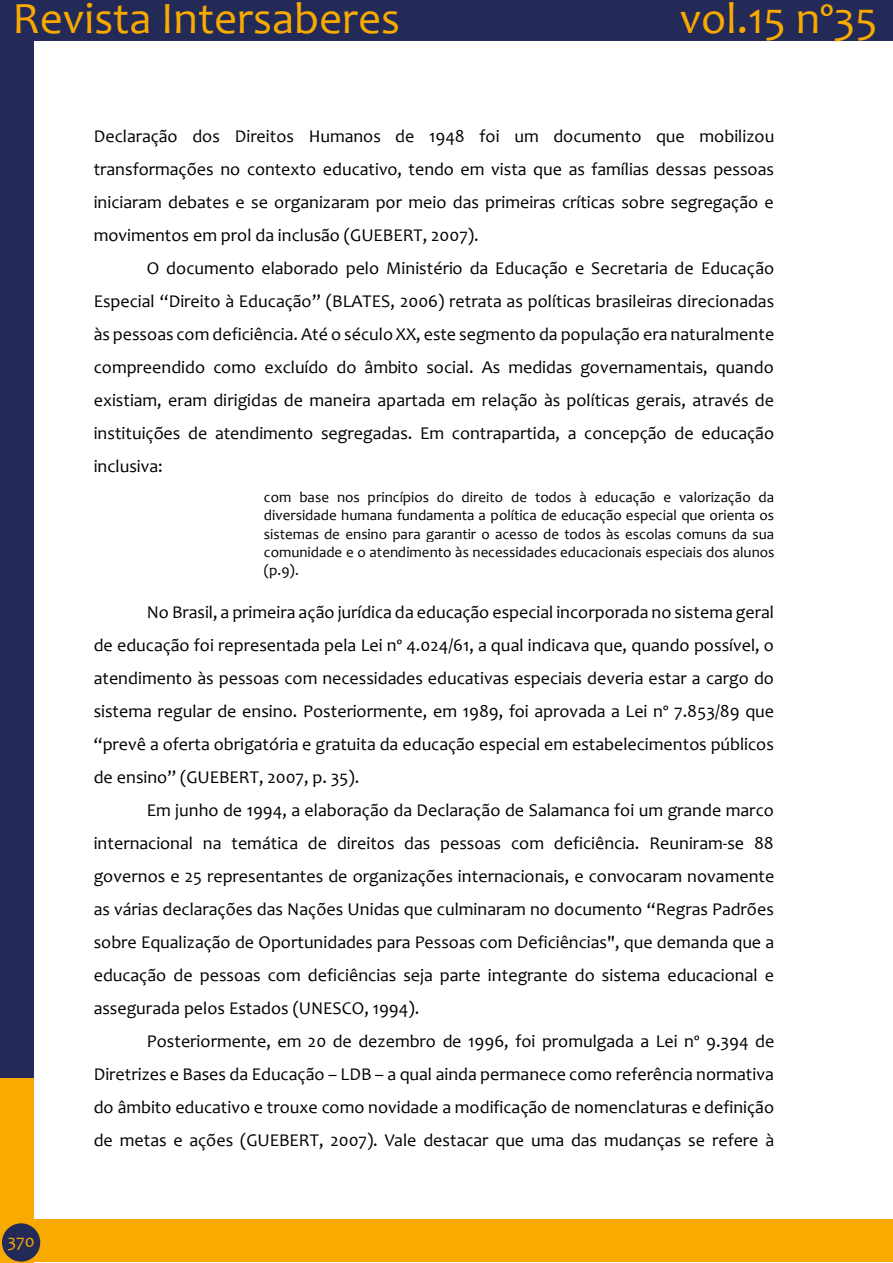
<style>
.page{position:relative;width:893px;height:1263px;background:#fff}
.page>*{position:absolute;margin:0;border:0;box-sizing:border-box;transform-origin:0 0}
.t1{font:45px "Candara";color:#f8aa00}
.t2{font:18px/33px "Candara";color:#000;text-align:justify}
.t3{font:18px "Candara";color:#f8aa00}
.t4{font:15px/18.3px "Candara";color:#000;text-align:justify}
</style>
<div class="page">
<div style="left:0;top:0;width:33px;height:1081px;background:#232a57"></div>
<div style="left:0;top:0;width:893px;height:41px;background:#232a57"></div>
<div style="left:0;top:1078px;width:33px;height:185px;background:#f8aa00"></div>
<div style="left:21px;top:1219px;width:872px;height:43px;background:#f8aa00"></div>
<div style="left:2px;top:1223px;width:38px;height:38px;background:#232a57;border-radius:50%"></div>
<h1 class="t1" style="left:13px;top:-9px;width:389px">Revista Intersaberes</h1>
<h1 class="t1" style="left:680px;top:-9px;width:199px">vol.15 nº35</h1>
<p class="t3" style="left:8px;top:1229px;width:29px">370</p>
<p class="t2" style="left:94px;top:119px;width:682px">Declaração dos Direitos Humanos de 1948 foi um documento que mobilizou transformações no contexto educativo, tendo em vista que as famílias dessas pessoas iniciaram debates e se organizaram por meio das primeiras críticas sobre segregação e movimentos em prol da inclusão (GUEBERT, 2007).</p>
<p class="t2" style="left:94px;top:251px;width:682px;text-indent:53px">O documento elaborado pelo Ministério da Educação e Secretaria de Educação Especial “Direito à Educação” (BLATES, 2006) retrata as políticas brasileiras direcionadas às pessoas com deficiência. Até o século XX, este segmento da população era naturalmente compreendido como excluído do âmbito social. As medidas governamentais, quando existiam, eram dirigidas de maneira apartada em relação às políticas gerais, através de instituições de atendimento segregadas. Em contrapartida, a concepção de educação inclusiva:</p>
<p class="t4" style="left:264px;top:488px;width:512px">com base nos princípios do direito de todos à educação e valorização da diversidade humana fundamenta a política de educação especial que orienta os sistemas de ensino para garantir o acesso de todos às escolas comuns da sua comunidade e o atendimento às necessidades educacionais especiais dos alunos (p.9).</p>
<p class="t2" style="left:94px;top:596px;width:682px;text-indent:53px">No Brasil, a primeira ação jurídica da educação especial incorporada no sistema geral de educação foi representada pela Lei nº 4.024/61, a qual indicava que, quando possível, o atendimento às pessoas com necessidades educativas especiais deveria estar a cargo do sistema regular de ensino. Posteriormente, em 1989, foi aprovada a Lei nº 7.853/89 que “prevê a oferta obrigatória e gratuita da educação especial em estabelecimentos públicos de ensino” (GUEBERT, 2007, p. 35).</p>
<p class="t2" style="left:94px;top:793px;width:682px;text-indent:53px">Em junho de 1994, a elaboração da Declaração de Salamanca foi um grande marco internacional na temática de direitos das pessoas com deficiência. Reuniram-se 88 governos e 25 representantes de organizações internacionais, e convocaram novamente as várias declarações das Nações Unidas que culminaram no documento “Regras Padrões sobre Equalização de Oportunidades para Pessoas com Deficiências", que demanda que a educação de pessoas com deficiências seja parte integrante do sistema educacional e assegurada pelos Estados (UNESCO, 1994).</p>
<p class="t2" style="left:94px;top:1024px;width:682px;text-indent:53px">Posteriormente, em 20 de dezembro de 1996, foi promulgada a Lei nº 9.394 de Diretrizes e Bases da Educação – LDB – a qual ainda permanece como referência normativa do âmbito educativo e trouxe como novidade a modificação de nomenclaturas e definição de metas e ações (GUEBERT, 2007). Vale destacar que uma das mudanças se refere à</p>
</div>
